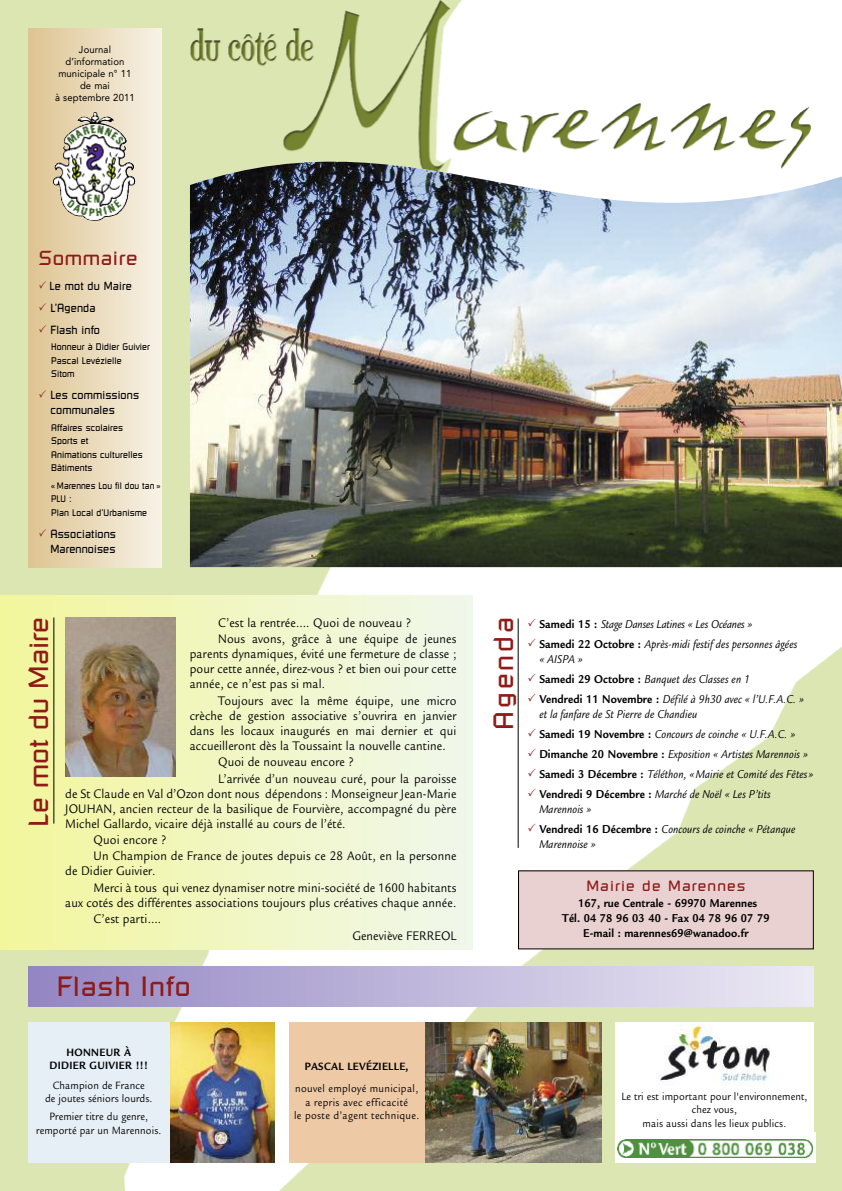
<style>
.page{position:relative;width:842px;height:1191px;background:#fff}
.page>*{position:absolute;margin:0;border:0;box-sizing:border-box;transform-origin:0 0}
.t1{font:27.6px "Russell Square";letter-spacing:.03em;color:#8f1a18}
.t2{font:27.6px "Russell Square";color:#8f1a18}
.t3{font:20px "Russell Square";letter-spacing:.03em;color:#8f1a18}
.t4{font:15px "Russell Square";letter-spacing:.075em;color:#8f1a18}
.t5{font:13.5px/15px "Legacy Sans";letter-spacing:.01em;color:#000;scale:.9 1}
.t6{font:italic 12.4px/20.2px "Legacy Sans";letter-spacing:.01em;color:#000;scale:.9 1}
.t7{font:700 12.4px/15px "Legacy Sans";letter-spacing:.01em;color:#000;text-align:center;scale:.9 1}
.t8{font:11.8px/22.1px "Russell Square";letter-spacing:.015em;color:#000;scale:.9 1}
.t9{font:11.5px/13.6px "Legacy Sans";letter-spacing:.01em;color:#000;text-align:center;scale:.9 1}
.t10{font:11.5px/13.5px "Legacy Sans";letter-spacing:.03em;color:#000;text-align:center;scale:.9 1}
.t11{font:700 11.5px/13.5px "Legacy Sans";letter-spacing:.035em;color:#000;text-align:center;scale:.9 1}
.t12{font:10px/12px "Avenir";letter-spacing:.01em;color:#000;text-align:center;scale:.95 1}
.t13{font:9.5px/13.5px "Russell Square";letter-spacing:.015em;color:#000;scale:.9 1}
.t14{font:9.5px/13.5px "Russell Square";letter-spacing:.015em;color:#000;scale:.86 1}
.s1{font-weight:700;font-style:normal}
</style>
<div class="page">
<img style="left:0;top:0;width:842px;height:1191px">
<svg style="left:28px;top:28px;width:134px;height:539px;background:#e7d9bb"></svg>
<div style="left:0;top:595px;width:472px;height:354px;background:linear-gradient(to right,#f2f69b,#f0f7eb)"></div>
<img style="left:96px;top:116px;width:40px;height:103px">
<svg style="left:190px;top:104px;width:652px;height:57px"></svg>
<img style="left:190px;top:161px;width:652px;height:406px">
<hr style="left:54px;top:617px;width:1px;height:206px;background:#000">
<div style="left:28px;top:1022px;width:142px;height:140px;background:#e5eff5"></div>
<div style="left:28px;top:967px;width:786px;height:39px;background:linear-gradient(to right,#9385c3,#eceaf4)"></div>
<img style="left:170px;top:1022px;width:105px;height:140px">
<div style="left:289px;top:1022px;width:136px;height:140px;background:#edc9a6"></div>
<hr style="left:518px;top:618px;width:1px;height:230px;background:#000">
<img style="left:65px;top:617px;width:111px;height:159px">
<img style="left:425px;top:1022px;width:176px;height:140px">
<div style="left:615px;top:1022px;width:199px;height:140px;background:#fff"></div>
<img style="left:656px;top:1022px;width:114px;height:64px">
<div style="left:617px;top:1132px;width:199px;height:30px;background:#fff"></div>
<img style="left:617px;top:1139px;width:195px;height:18px">
<div style="left:518px;top:871px;width:295px;height:78px;background:#e9d1d1"></div>
<svg style="left:39px;top:281px;width:7px;height:7px"></svg>
<svg style="left:39px;top:303px;width:7px;height:7px"></svg>
<svg style="left:39px;top:325px;width:7px;height:7px"></svg>
<svg style="left:39px;top:390px;width:7px;height:8px"></svg>
<svg style="left:39px;top:529px;width:7px;height:7px"></svg>
<svg style="left:528px;top:618px;width:8px;height:8px"></svg>
<svg style="left:528px;top:639px;width:8px;height:7px"></svg>
<svg style="left:528px;top:673px;width:8px;height:8px"></svg>
<svg style="left:528px;top:693px;width:8px;height:8px"></svg>
<svg style="left:528px;top:728px;width:8px;height:8px"></svg>
<svg style="left:528px;top:748px;width:8px;height:8px"></svg>
<svg style="left:528px;top:768px;width:8px;height:8px"></svg>
<svg style="left:528px;top:789px;width:8px;height:7px"></svg>
<svg style="left:528px;top:823px;width:8px;height:8px"></svg>
<p class="t12" style="left:55px;top:44px;width:85px">Journal d’information municipale n° 11 de mai<br>à septembre 2011</p>
<h2 class="t3" style="left:38px;top:250px;width:101px">Sommaire</h2>
<p class="t8" style="left:50px;top:275px;width:93px">Le mot du Maire<br>L’Agenda<br>Flash info</p>
<p class="t13" style="left:51px;top:340px;width:112px">Honneur à Didier Guivier<br>Pascal Levézielle<br>Sitom</p>
<p class="t8" style="left:50px;top:388px;width:100px;line-height:15px">Les commissions communales</p>
<p class="t13" style="left:51px;top:421px;width:103px">Affaires scolaires<br>Sports et<br>Animations culturelles<br>Bâtiments</p>
<p class="t14" style="left:51px;top:479px;width:128px">« Marennes Lou fil dou tan »<br>PLU :<br>Plan Local d’Urbanisme</p>
<p class="t8" style="left:50px;top:527px;width:74px;line-height:15px">Associations<br>Marennoises</p>
<h1 class="t2" style="left:29px;top:826px;width:211px;rotate:-90deg">Le mot du Maire</h1>
<p class="t5" style="left:218px;top:615px;width:266px;line-height:16.4px">C’est la rentrée…. Quoi de nouveau ?<br>Nous avons, grâce à une équipe de jeunes</p>
<p class="t5" style="left:190px;top:648px;width:298px;text-align:justify">parents dynamiques, évité une fermeture de classe ; pour cette année, direz-vous ? et bien oui pour cette année, ce n’est pas si mal.</p>
<p class="t5" style="left:190px;top:694px;width:298px;text-align:justify;text-indent:28px">Toujours avec la même équipe, une micro crèche de gestion associative s’ouvrira en janvier dans les locaux inaugurés en mai dernier et qui accueilleront dès la Toussaint la nouvelle cantine.</p>
<p class="t5" style="left:218px;top:755px;width:266px;line-height:16.4px">Quoi de nouveau encore ?<br>L’arrivée d’un nouveau curé, pour la paroisse</p>
<p class="t5" style="left:65px;top:787px;width:436px;text-align:justify">de St Claude en Val d’Ozon dont nous dépendons : Monseigneur Jean-Marie JOUHAN, ancien recteur de la basilique de Fourvière, accompagné du père Michel Gallardo, vicaire déjà installé au cours de l’été.</p>
<p class="t5" style="left:94px;top:833px;width:405px;line-height:16.4px">Quoi encore ?<br>Un Champion de France de joutes depuis ce 28 Août, en la personne</p>
<p class="t5" style="left:94px;top:864px;width:405px;line-height:16.4px;text-indent:-28px">de Didier Guivier.<br>Merci à tous qui venez dynamiser notre mini-société de 1600 habitants</p>
<p class="t5" style="left:65px;top:896px;width:436px">aux cotés des différentes associations toujours plus créatives chaque année.</p>
<p class="t5" style="left:94px;top:913px;width:77px">C’est parti….</p>
<p class="t5" style="left:352px;top:929px;width:117px">Geneviève FERREOL</p>
<h1 class="t1" style="left:57px;top:977px;width:136px">Flash Info</h1>
<p class="t11" style="left:50px;top:1046px;width:111px">HONNEUR À<br>DIDIER GUIVIER !!!</p>
<p class="t9" style="left:45px;top:1079px;width:121px">Champion de France<br>de joutes séniors lourds.</p>
<p class="t9" style="left:36px;top:1111px;width:141px">Premier titre du genre, remporté par un Marennois.</p>
<p class="t11" style="left:305px;top:1061px;width:117px">PASCAL LEVÉZIELLE,</p>
<p class="t10" style="left:294px;top:1083px;width:141px">nouvel employé municipal, a repris avec efficacité<br>le poste d’agent technique.</p>
<h1 class="t1" style="left:494px;top:729px;width:114px;rotate:-90deg">Agenda</h1>
<p class="t6" style="left:539px;top:615px;width:288px"><span class="s1">Samedi 15 :</span> Stage Danses Latines « Les Océanes »<br><span class="s1">Samedi 22 Octobre :</span> Après-midi festif des personnes âgées</p>
<p class="t6" style="left:539px;top:650px;width:296px">« AISPA »<br><span class="s1">Samedi 29 Octobre :</span> Banquet des Classes en 1<br><span class="s1">Vendredi 11 Novembre :</span> Défilé à 9h30 avec « l’U.F.A.C. »</p>
<p class="t6" style="left:539px;top:705px;width:306px">et la fanfare de St Pierre de Chandieu<br><span class="s1">Samedi 19 Novembre :</span> Concours de coinche « U.F.A.C. » <span class="s1">Dimanche 20 Novembre :</span> Exposition « Artistes Marennois » <span class="s1">Samedi 3 Décembre :</span> Téléthon, «Mairie et Comité des Fêtes» <span class="s1">Vendredi 9 Décembre :</span> Marché de Noël « Les P’tits</p>
<p class="t6" style="left:539px;top:800px;width:286px">Marennois »<br><span class="s1">Vendredi 16 Décembre :</span> Concours de coinche « Pétanque</p>
<p class="t6" style="left:539px;top:834px;width:64px">Marennoise »</p>
<p class="t4" style="left:586px;top:880px;width:161px">Mairie de Marennes</p>
<p class="t7" style="left:562px;top:896px;width:232px">167, rue Centrale - 69970 Marennes<br>Tél. 04 78 96 03 40 - Fax 04 78 96 07 79<br>E-mail : marennes69@wanadoo.fr</p>
<p class="t9" style="left:621px;top:1090px;width:208px">Le tri est important pour l'environnement, chez vous,<br>mais aussi dans les lieux publics.</p>
</div>
